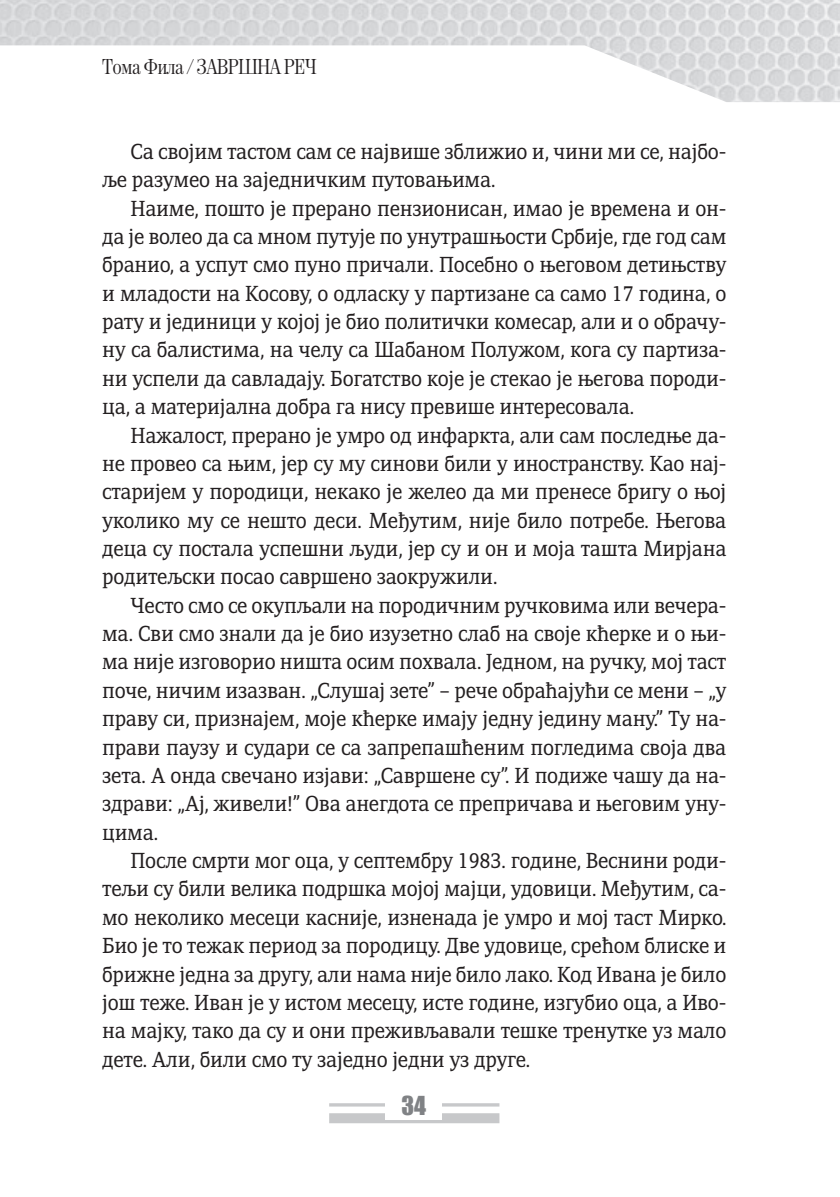
<style>
.page{position:relative;width:840px;height:1197px;background:#fff}
.page>*{position:absolute;margin:0;border:0;box-sizing:border-box;transform-origin:0 0}
.t1{font:24px "Impact";color:#808285}
.t2{font:21px/28.4px "Adamant BG";letter-spacing:-.015em;color:#231f20;text-align:justify;scale:.9 1}
.t3{font:20px "Neoplanta BG";letter-spacing:-.04em;color:#231f20;scale:.9 1}
</style>
<div class="page">
<hr style="left:329px;top:1103px;width:170px;height:3px;background:#c7c8ca">
<div style="left:329px;top:1113px;width:170px;height:10px;background:#c7c8ca"></div>
<div style="left:385px;top:1091px;width:57px;height:28px;background:#fff"></div>
<img style="left:0;top:0;width:839px;height:102px">
<p class="t3" style="left:102px;top:54px;width:240px">Тома Фила / ЗАВРШНА РЕЧ</p>
<p class="t2" style="left:102px;top:137px;width:694px;text-indent:28px">Са својим тастом сам се највише зближио и, чини ми се, најбо&shy;ље разумео на заједничким путовањима.</p>
<p class="t2" style="left:102px;top:194px;width:695px;text-indent:28px">Наиме, пошто је прерано пензионисан, имао је времена и он&shy;да је волео да са мном путује по унутрашњости Србије, где год сам бранио, а успут смо пуно причали. Посебно о његовом детињству и младости на Косову, о одласку у партизане са само 17 година, о рату и јединици у којој је био политички комесар, али и о обрачу&shy;ну са балистима, на челу са Шабаном Полужом, кога су партиза&shy;ни успели да савладају. Богатство које је стекао је његова породи&shy;ца, а материјална добра га нису превише интересовала.</p>
<p class="t2" style="left:102px;top:421px;width:694px;text-indent:28px">Нажалост, прерано је умро од инфаркта, али сам последње да&shy;не провео са њим, јер су му синови били у иностранству. Као нај&shy;старијем у породици, некако је желео да ми пренесе бригу о њој уколико му се нешто деси. Међутим, није било потребе. Његова деца су постала успешни људи, јер су и он и моја ташта Мирјана родитељски посао савршено заокружили.</p>
<p class="t2" style="left:102px;top:591px;width:695px;text-indent:28px">Често смо се окупљали на породичним ручковима или вечера&shy;ма. Сви смо знали да је био изузетно слаб на своје кћерке и о њи&shy;ма није изговорио ништа осим похвала. Једном, на ручку, мој таст поче, ничим изазван. „Слушај зете” – рече обраћајући се мени – „у праву си, признајем, моје кћерке имају једну једину ману.” Ту на&shy;прави паузу и судари се са запрепашћеним погледима своја два зета. А онда свечано изјави: „Савршене су”. И подиже чашу да на&shy;здрави: „Ај, живели!” Ова анегдота се препричава и његовим уну&shy;цима.</p>
<p class="t2" style="left:102px;top:846px;width:694px;text-indent:28px">После смрти мог оца, у септембру 1983. године, Веснини роди&shy;тељи су били велика подршка мојој мајци, удовици. Међутим, са&shy;мо неколико месеци касније, изненада је умро и мој таст Мирко.<br>Био је то тежак период за породицу. Две удовице, срећом блиске и брижне једна за другу, али нама није било лако. Код Ивана је било још теже. Иван је у истом месецу, исте године, изгубио оца, а Иво&shy;на мајку, тако да су и они преживљавали тешке тренутке уз мало дете. Али, били смо ту заједно једни уз друге.</p>
<p class="t1" style="left:401px;top:1086px;width:26px">34</p>
</div>
